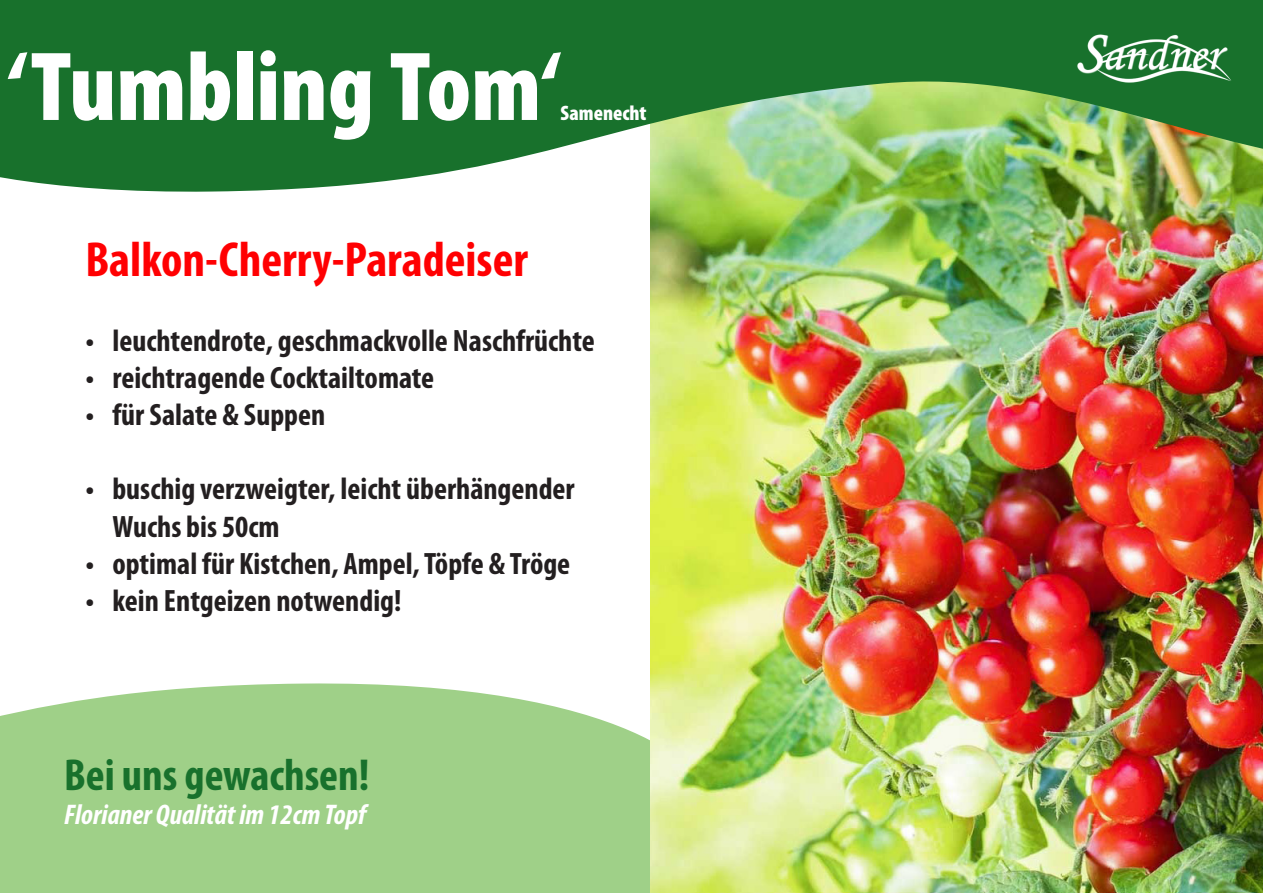
<style>
.page{position:relative;width:1263px;height:893px;background:#fff}
.page>*{position:absolute;margin:0;border:0;box-sizing:border-box;transform-origin:0 0}
.t1{font:900 condensed 99px "Myriad Pro";color:#fff}
.t2{font:700 condensed 49.5px "Myriad Pro";color:#ff0002}
.t3{font:700 condensed 45px "Myriad Pro";color:#18712c}
.t4{font:700 condensed 31.05px/37.2px "Myriad Pro";color:#231f20}
.t5{font:italic 700 condensed 28.5px "Myriad Pro";color:#fff}
.t6{font:900 condensed 21px "Myriad Pro";color:#fff}
</style>
<div class="page">
<svg style="left:0;top:680px;width:651px;height:213px;background:#a6d391"></svg>
<img style="left:651px;top:196px;width:612px;height:697px">
<svg style="left:0;top:0;width:1263px;height:196px;background:#458e48"></svg>
<img style="left:1067px;top:27px;width:165px;height:60px">
<p class="t1" style="left:7px;top:32px;width:554px">‘Tumbling Tom‘</p>
<p class="t6" style="left:560px;top:101px;width:88px">Samenecht</p>
<p class="t2" style="left:85px;top:232px;width:444px">Balkon-Cherry-Paradeiser</p>
<p class="t4" style="left:85px;top:322px;width:511px">• leuchtendrote, geschmackvolle Naschfrüchte</p>
<p class="t4" style="left:85px;top:359px;width:350px">• reichtragende Cocktailtomate</p>
<p class="t4" style="left:85px;top:397px;width:241px">• für Salate &amp; Suppen</p>
<p class="t4" style="left:112px;top:471px;width:464px;text-indent:-27px">• buschig verzweigter, leicht überhängender<br>Wuchs bis 50cm</p>
<p class="t4" style="left:85px;top:545px;width:486px">• optimal für Kistchen, Ampel, Töpfe &amp; Tröge</p>
<p class="t4" style="left:85px;top:583px;width:318px">• kein Entgeizen notwendig!</p>
<p class="t3" style="left:64px;top:750px;width:307px">Bei uns gewachsen!</p>
<p class="t5" style="left:64px;top:799px;width:303px">Florianer Qualität im 12cm Topf</p>
</div>
